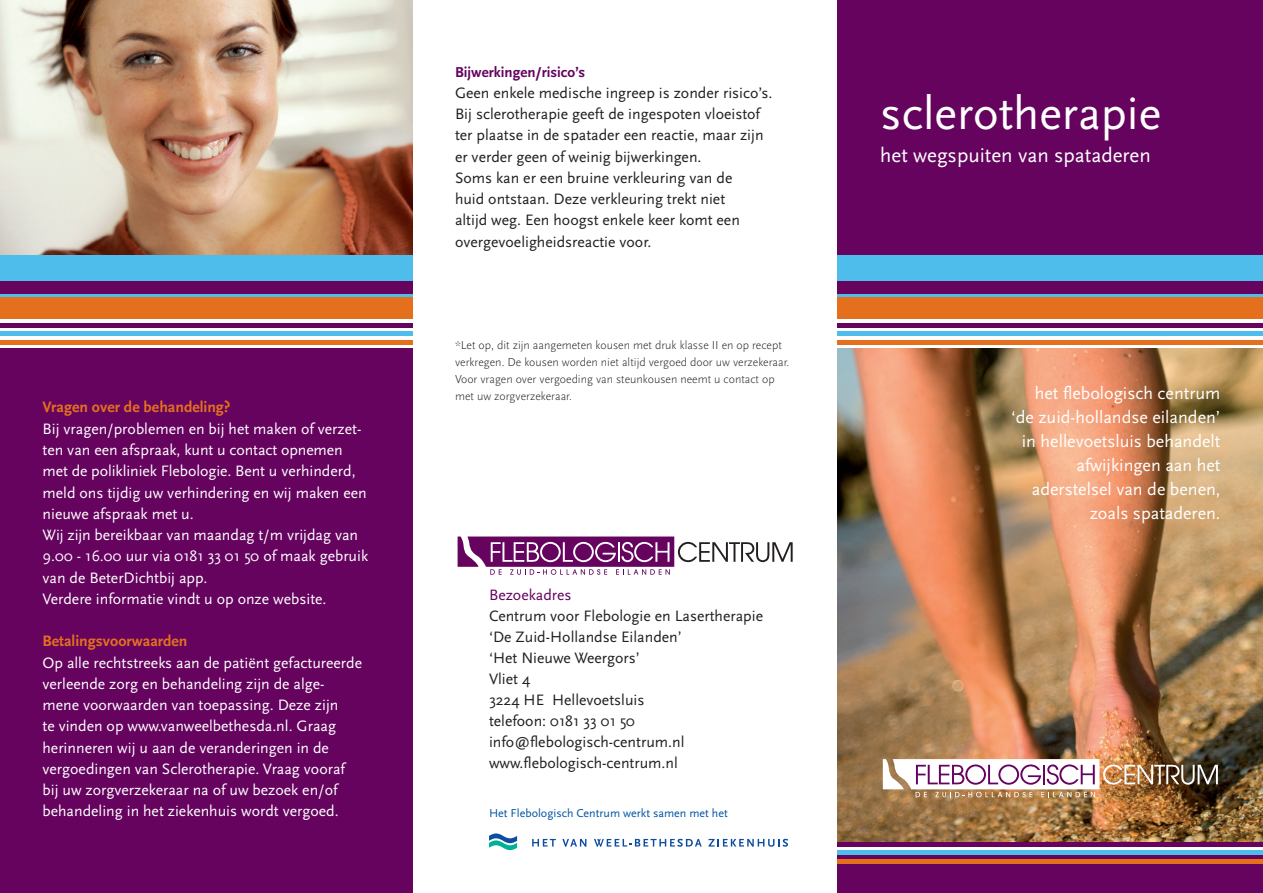
<style>
.page{position:relative;width:1263px;height:893px;background:#fff}
.page>*{position:absolute;margin:0;border:0;box-sizing:border-box;transform-origin:0 0}
.t1{font:48px "Scala Sans Pro";color:#fff}
.t2{font:21px "Scala Sans Pro";color:#fff}
.t3{font:18px "Scala Sans Pro";color:#fff}
.Platte_tekst{font:15.75px/21.3px "Scala Sans Pro";color:#fff}
.Platte_tekst-2{font:15.75px/21.3px "Scala Sans Pro";color:#231f20}
.Kopje{font:700 15.75px "Scala Sans Pro";color:#e4701e}
.Kopje-2{font:15.75px "Scala Sans Pro";color:#65035f}
.Platte_tekst-3{font:700 15px "Scala Sans Pro";color:#65035f}
.Platte_tekst-4{font:300 12px/17px "Scala Sans Pro";color:#231f20}
.t4{font:12px "Scala Sans Pro";color:#0155a5}
.s1{font-weight:700;color:#e4701e}
</style>
<div class="page">
<img style="left:838px;top:349px;width:425px;height:493px">
<div style="left:838px;top:0;width:425px;height:255px;background:#65035f"></div>
<div style="left:838px;top:850px;width:425px;height:43px;background:#65035f"></div>
<div style="left:838px;top:255px;width:425px;height:43px;background:#4fbdec"></div>
<div style="left:838px;top:281px;width:425px;height:12px;background:#65035f"></div>
<hr style="left:838px;top:323px;width:425px;height:4px;background:#65035f">
<hr style="left:838px;top:842px;width:425px;height:4px;background:#65035f">
<hr style="left:838px;top:332px;width:425px;height:4px;background:#4fbdec">
<div style="left:838px;top:850px;width:425px;height:5px;background:#4fbdec"></div>
<hr style="left:838px;top:340px;width:425px;height:4px;background:#e4701e">
<hr style="left:838px;top:859px;width:425px;height:4px;background:#e4701e">
<div style="left:838px;top:298px;width:425px;height:21px;background:#e4701e"></div>
<img style="left:883px;top:759px;width:335px;height:38px">
<img style="left:0;top:0;width:412px;height:255px">
<div style="left:0;top:349px;width:412px;height:544px;background:#65035f"></div>
<div style="left:0;top:255px;width:412px;height:43px;background:#4fbdec"></div>
<div style="left:0;top:281px;width:412px;height:12px;background:#65035f"></div>
<hr style="left:0;top:323px;width:412px;height:4px;background:#65035f">
<hr style="left:0;top:332px;width:412px;height:4px;background:#4fbdec">
<hr style="left:0;top:340px;width:412px;height:4px;background:#e4701e">
<div style="left:0;top:298px;width:412px;height:21px;background:#e4701e"></div>
<svg style="left:458px;top:536px;width:335px;height:39px"></svg>
<svg style="left:532px;top:839px;width:24px;height:7px"></svg>
<svg style="left:562px;top:839px;width:24px;height:8px"></svg>
<svg style="left:594px;top:839px;width:108px;height:8px"></svg>
<svg style="left:708px;top:839px;width:80px;height:8px"></svg>
<svg style="left:489px;top:833px;width:28px;height:17px"></svg>
<p class="Kopje" style="left:43px;top:398px;width:190px">Vragen over de behandeling?</p>
<p class="Platte_tekst" style="left:43px;top:418px;width:326px">Bij vragen/problemen en bij het maken of verzet&shy;ten van een afspraak, kunt u contact opnemen met de polikliniek Flebologie. Bent u verhinderd, meld ons tijdig uw verhindering en wij maken een nieuwe afspraak met u.</p>
<p class="Platte_tekst" style="left:43px;top:524px;width:327px">Wij zijn bereikbaar van maandag t/m vrijdag van<br>9.00 - 16.00 uur via 0181 33 01 50 of maak gebruik van de BeterDichtbij app.</p>
<p class="Platte_tekst" style="left:43px;top:588px;width:286px">Verdere informatie vindt u op onze website.</p>
<p class="Platte_tekst" style="left:43px;top:631px;width:321px"><span class="s1">Betalingsvoorwaarden<br></span>Op alle rechtstreeks aan de patiënt gefactureerde verleende zorg en behandeling zijn de alge&shy;mene voorwaarden van toepassing. Deze zijn<br>te vinden op www.vanweelbethesda.nl. Graag herinneren wij u aan de veranderingen in de vergoedingen van Sclerotherapie. Vraag vooraf bij uw zorgverzekeraar na of uw bezoek en/of behandeling in het ziekenhuis wordt vergoed.</p>
<p class="Platte_tekst-3" style="left:455px;top:63px;width:132px">Bijwerkingen/risico’s</p>
<p class="Platte_tekst-2" style="left:455px;top:82px;width:319px">Geen enkele medische ingreep is zonder risico’s.<br>Bij sclerotherapie geeft de ingespoten vloeistof ter plaatse in de spatader een reactie, maar zijn er verder geen of weinig bijwerkingen.</p>
<p class="Platte_tekst-2" style="left:455px;top:167px;width:286px">Soms kan er een bruine verkleuring van de huid ontstaan. Deze verkleuring trekt niet altijd weg. Een hoogst enkele keer komt een overgevoeligheidsreactie voor.</p>
<p class="Platte_tekst-4" style="left:455px;top:336px;width:336px">*Let op, dit zijn aangemeten kousen met druk klasse II en op recept verkregen. De kousen worden niet altijd vergoed door uw verzekeraar.<br>Voor vragen over vergoeding van steunkousen neemt u contact op met uw zorgverzekeraar.</p>
<p class="Kopje-2" style="left:489px;top:585px;width:84px">Bezoekadres</p>
<p class="Platte_tekst-2" style="left:489px;top:605px;width:276px">Centrum voor Flebologie en Lasertherapie</p>
<p class="Platte_tekst-2" style="left:489px;top:626px;width:194px">‘De Zuid-Hollandse Eilanden’</p>
<p class="Platte_tekst-2" style="left:489px;top:647px;width:152px">‘Het Nieuwe Weergors’</p>
<p class="Platte_tekst-2" style="left:489px;top:668px;width:43px">Vliet 4</p>
<p class="Platte_tekst-2" style="left:489px;top:689px;width:157px">3224 HE Hellevoetsluis</p>
<p class="Platte_tekst-2" style="left:489px;top:710px;width:148px">telefoon: 0181 33 01 50</p>
<p class="Platte_tekst-2" style="left:489px;top:731px;width:197px">info@flebologisch-centrum.nl</p>
<p class="Platte_tekst-2" style="left:489px;top:752px;width:190px">www.flebologisch-centrum.nl</p>
<p class="t4" style="left:489px;top:807px;width:240px">Het Flebologisch Centrum werkt samen met het</p>
<p class="t1" style="left:880px;top:86px;width:283px">sclerotherapie</p>
<p class="t2" style="left:880px;top:143px;width:272px">het wegspuiten van spataderen</p>
<p class="t3" style="left:1035px;top:383px;width:187px">het flebologisch centrum</p>
<p class="t3" style="left:1011px;top:407px;width:211px">‘de zuid-hollandse eilanden’</p>
<p class="t3" style="left:1022px;top:431px;width:200px">in hellevoetsluis behandelt</p>
<p class="t3" style="left:1076px;top:455px;width:145px">afwijkingen aan het</p>
<p class="t3" style="left:1032px;top:479px;width:190px">aderstelsel van de benen,</p>
<p class="t3" style="left:1090px;top:503px;width:132px">zoals spataderen.</p>
</div>
